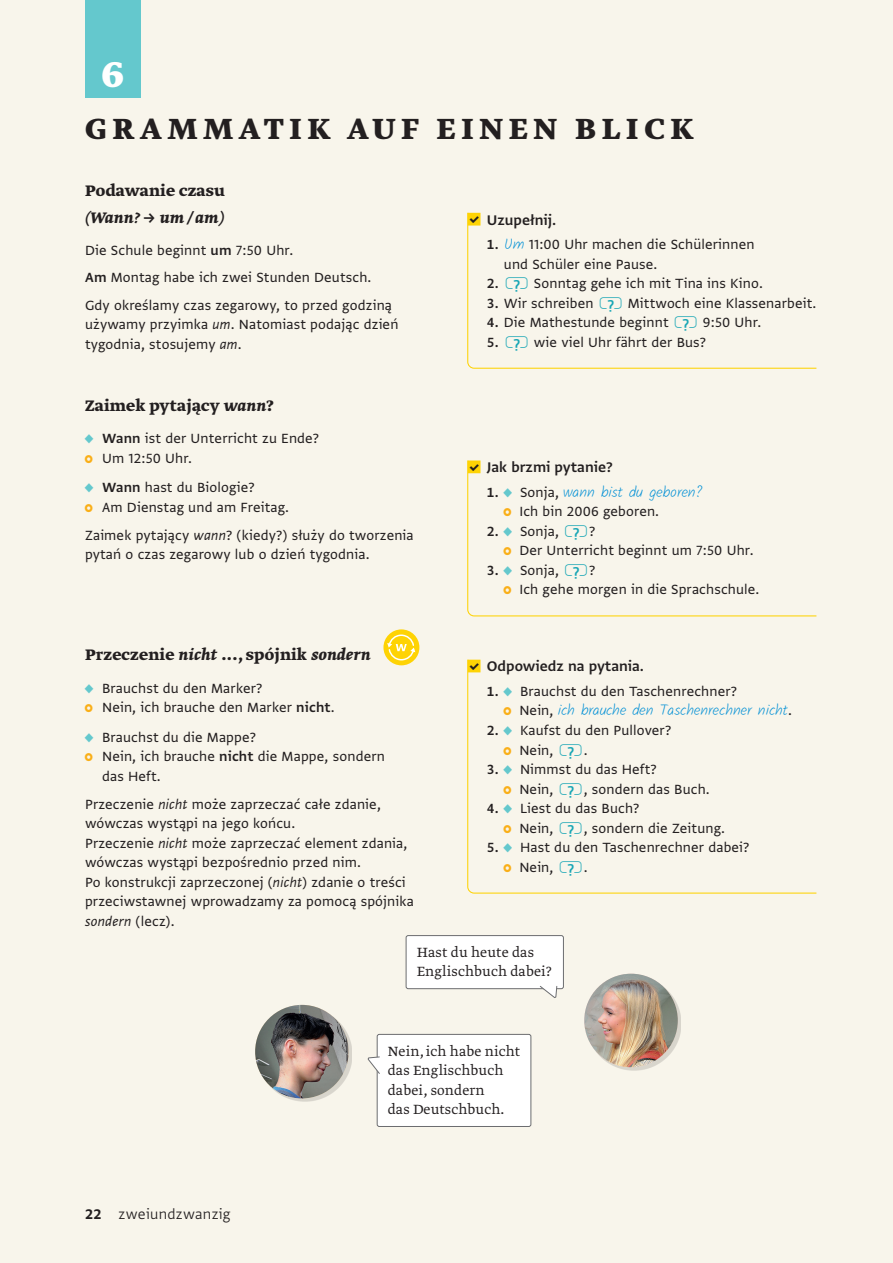
<style>
.page{position:relative;width:893px;height:1263px;background:#f8f5eb}
.page>*{position:absolute;margin:0;border:0;box-sizing:border-box;transform-origin:0 0}
.t1{font:700 45px "Greta Text Std";color:#fff}
.ETT_RUB_Head_groß{font:700 34.5px "Greta Text Std";letter-spacing:.16em;color:#231f20}
.ETT_RUB_Grammatik_Su{font:700 18px "Greta Text Std";letter-spacing:.01em;color:#231f20}
.ETT_RUB_Grammatik_Su-2{font:italic 700 18px "Greta Text Std";letter-spacing:.01em;color:#231f20}
.ETT_RUB_Grammatik_Üb{font:16.5px "Greta Sans Std Sm Bld";color:#231f20}
.ETT_pagina_Wort_link{font:300 16.5px "Greta Sans Std";letter-spacing:.02em;color:#231f20}
.ETT_Fließ_ohne_Einzu{font:15.75px/19.5px "Greta Sans Std";letter-spacing:.01em;color:#231f20}
.ETT_RUB_Grammatik_Üb-2{font:15.75px/19.5px "Greta Sans Std";letter-spacing:.01em;color:#231f20}
.ETT_Sprechblase{font:300 15.75px/19.5px "Greta Text Std";letter-spacing:.01em;color:#231f20}
.ETT_RUB_Grammatik_Su-3{font:15.75px/27px "Greta Sans Std";letter-spacing:.01em;color:#231f20}
.ETT_RUB_Grammatik_Üb-3{font:300 15px "Kalamax";color:#008fd5}
.s1{font-family:"Susp Sans";font-weight:500;font-style:normal;font-size:15px}
.s2{font-family:"Greta Sans Std Sm Bld"}
.s3{font-style:italic}
.s4{font-family:"Susp Sans";font-size:13.5px;color:#64c8cd}
.s5{font-family:"Susp Sans";font-size:13.5px;color:#faaf18}
.s6{font-family:"Kalamax";font-weight:300;font-size:15px;color:#008fd5}
.s7{font-family:"Greta Sans Std Sm Bld";font-weight:400;font-size:15.75px;color:#231f20}
.s8{font-family:"Susp Sans";font-weight:400;font-size:13.5px;color:#64c8cd}
.s9{font-family:"Greta Sans Std";font-weight:400;font-size:15.75px;color:#231f20}
.s10{font-family:"Susp Sans";font-weight:400;font-size:13.5px;color:#faaf18}
.s11{font-family:"Greta Sans Std Bld";font-weight:400}
</style>
<div class="page">
<svg style="left:467px;top:460px;width:350px;height:157px"></svg>
<svg style="left:468px;top:460px;width:348px;height:13px"></svg>
<div style="left:383px;top:629px;width:36px;height:36px;background:#fed304;border-radius:50%"></div>
<svg style="left:387px;top:634px;width:28px;height:27px"></svg>
<svg style="left:467px;top:212px;width:350px;height:157px"></svg>
<svg style="left:468px;top:213px;width:348px;height:13px"></svg>
<svg style="left:467px;top:659px;width:350px;height:235px"></svg>
<svg style="left:468px;top:660px;width:348px;height:12px"></svg>
<div style="left:406px;top:936px;width:157px;height:52px;background:#fff;border-radius:2px"></div>
<div style="left:406px;top:935px;width:158px;height:54px;border:1px solid #6c6d70;border-radius:2px"></div>
<svg style="left:539px;top:986px;width:19px;height:12px"></svg>
<div style="left:377px;top:1034px;width:154px;height:92px;background:#fff;border-radius:2px"></div>
<div style="left:377px;top:1034px;width:154px;height:93px;border:1px solid #6c6d70;border-radius:2px"></div>
<svg style="left:367px;top:1056px;width:13px;height:18px"></svg>
<div style="left:258px;top:1008px;width:94px;height:93px;background:#231f20;opacity:.15"></div>
<img style="left:255px;top:1005px;width:94px;height:93px;border-radius:47px">
<div style="left:587px;top:977px;width:94px;height:93px;background:#231f20;opacity:.15"></div>
<img style="left:584px;top:974px;width:94px;height:93px;border-radius:47px">
<div style="left:85px;top:0;width:55px;height:98px;background:#64c8cd"></div>
<svg style="left:565px;top:525px;width:22px;height:14px"></svg>
<svg style="left:565px;top:564px;width:22px;height:14px"></svg>
<svg style="left:506px;top:277px;width:22px;height:15px"></svg>
<svg style="left:600px;top:297px;width:22px;height:14px"></svg>
<svg style="left:675px;top:316px;width:22px;height:15px"></svg>
<svg style="left:506px;top:336px;width:22px;height:14px"></svg>
<svg style="left:560px;top:744px;width:22px;height:14px"></svg>
<svg style="left:560px;top:783px;width:22px;height:14px"></svg>
<svg style="left:560px;top:822px;width:22px;height:14px"></svg>
<svg style="left:560px;top:861px;width:22px;height:14px"></svg>
<h1 class="t1" style="left:101px;top:47px;width:25px">6</h1>
<p class="ETT_RUB_Head_groß" style="left:85px;top:109px;width:610px">GRAMMATIK AUF EINEN BLICK</p>
<p class="ETT_RUB_Grammatik_Su" style="left:85px;top:180px;width:141px">Podawanie czasu</p>
<p class="ETT_RUB_Grammatik_Su-2" style="left:85px;top:207px;width:140px">(Wann? <span class="s1">-&gt;</span> um/ am)</p>
<p class="ETT_RUB_Grammatik_Su-3" style="left:85px;top:236px;width:288px">Die Schule beginnt <span class="s2">um</span> 7:50 Uhr.<br><span class="s2">Am</span> Montag habe ich zwei Stunden Deutsch.</p>
<p class="ETT_Fließ_ohne_Einzu" style="left:85px;top:295px;width:315px">Gdy określamy czas zegarowy, to przed godziną używamy przyimka <span class="s3">um</span>. Natomiast podając dzień tygodnia, stosujemy <span class="s3">am</span>.</p>
<p class="ETT_RUB_Grammatik_Su" style="left:85px;top:395px;width:190px">Zaimek pytający <span class="s3">wann</span>?</p>
<p class="ETT_Fließ_ohne_Einzu" style="left:85px;top:429px;width:236px"><span class="s4">§A</span> <span class="s2">Wann</span> ist der Unterricht zu Ende?</p>
<p class="ETT_Fließ_ohne_Einzu" style="left:85px;top:448px;width:109px"><span class="s5">§B</span> Um 12:50 Uhr.</p>
<p class="ETT_Fließ_ohne_Einzu" style="left:85px;top:477px;width:171px"><span class="s4">§A</span> <span class="s2">Wann</span> hast du Biologie?</p>
<p class="ETT_Fließ_ohne_Einzu" style="left:85px;top:497px;width:206px"><span class="s5">§B</span> Am Dienstag und am Freitag.</p>
<p class="ETT_Fließ_ohne_Einzu" style="left:85px;top:525px;width:330px">Zaimek pytający <span class="s3">wann</span>? (kiedy?) służy do tworzenia pytań o czas zegarowy lub o dzień tygodnia.</p>
<p class="ETT_RUB_Grammatik_Su" style="left:85px;top:644px;width:287px">Przeczenie <span class="s3">nicht</span> ..., spójnik <span class="s3">sondern</span></p>
<p class="ETT_Fließ_ohne_Einzu" style="left:85px;top:678px;width:179px"><span class="s4">§A</span> Brauchst du den Marker?</p>
<p class="ETT_Fließ_ohne_Einzu" style="left:85px;top:697px;width:251px"><span class="s5">§B</span> Nein, ich brauche den Marker <span class="s2">nicht</span>.</p>
<p class="ETT_Fließ_ohne_Einzu" style="left:85px;top:727px;width:173px"><span class="s4">§A</span> Brauchst du die Mappe?</p>
<p class="ETT_Fließ_ohne_Einzu" style="left:85px;top:746px;width:301px"><span class="s5">§B</span> Nein, ich brauche <span class="s2">nicht</span> die Mappe, sondern</p>
<p class="ETT_Fließ_ohne_Einzu" style="left:102px;top:766px;width:60px">das Heft.</p>
<p class="ETT_Fließ_ohne_Einzu" style="left:85px;top:794px;width:297px">Przeczenie <span class="s3">nicht</span> może zaprzeczać całe zdanie, wówczas wystąpi na jego końcu.</p>
<p class="ETT_Fließ_ohne_Einzu" style="left:85px;top:833px;width:330px">Przeczenie <span class="s3">nicht</span> może zaprzeczać element zdania, wówczas wystąpi bezpośrednio przed nim.<br>Po konstrukcji zaprzeczonej (<span class="s3">nicht</span>) zdanie o treści przeciwstawnej wprowadzamy za pomocą spójnika <span class="s3">sondern</span> (lecz).</p>
<p class="ETT_RUB_Grammatik_Üb" style="left:470px;top:210px;width:88px">✓ Uzupełnij.</p>
<p class="ETT_RUB_Grammatik_Üb-2" style="left:504px;top:234px;width:252px;text-indent:-17px"><span class="s2">1.</span> <span class="s6">Um</span> 11:00 Uhr machen die Schülerinnen und Schüler eine Pause.</p>
<p class="ETT_RUB_Grammatik_Üb-2" style="left:487px;top:273px;width:277px"><span class="s2">2.</span> Sonntag gehe ich mit Tina ins Kino.</p>
<p class="ETT_RUB_Grammatik_Üb-2" style="left:487px;top:293px;width:108px"><span class="s2">3.</span> Wir schreiben</p>
<p class="ETT_RUB_Grammatik_Üb-2" style="left:628px;top:293px;width:190px">Mittwoch eine Klassenarbeit.</p>
<p class="ETT_RUB_Grammatik_Üb-2" style="left:487px;top:312px;width:183px"><span class="s2">4.</span> Die Mathestunde beginnt</p>
<p class="ETT_RUB_Grammatik_Üb-2" style="left:703px;top:312px;width:60px">9:50 Uhr.</p>
<p class="ETT_RUB_Grammatik_Üb-2" style="left:487px;top:332px;width:221px"><span class="s2">5.</span> wie viel Uhr fährt der Bus?</p>
<p class="ETT_RUB_Grammatik_Üb" style="left:470px;top:458px;width:144px">✓ Jak brzmi pytanie?</p>
<p class="ETT_RUB_Grammatik_Üb-3" style="left:487px;top:482px;width:217px"><span class="s7">1.</span> <span class="s8">§A</span> <span class="s9">Sonja,</span> wann bist du geboren?</p>
<p class="ETT_RUB_Grammatik_Üb-2" style="left:504px;top:502px;width:157px"><span class="s5">§B</span> Ich bin 2006 geboren.</p>
<p class="ETT_RUB_Grammatik_Üb-2" style="left:487px;top:521px;width:74px"><span class="s2">2.</span> <span class="s4">§A</span> Sonja,</p>
<p class="ETT_RUB_Grammatik_Üb-2" style="left:589px;top:521px;width:8px">?</p>
<p class="ETT_RUB_Grammatik_Üb-2" style="left:504px;top:541px;width:251px"><span class="s5">§B</span> Der Unterricht beginnt um 7:50 Uhr.</p>
<p class="ETT_RUB_Grammatik_Üb-2" style="left:487px;top:560px;width:74px"><span class="s2">3.</span> <span class="s4">§A</span> Sonja,</p>
<p class="ETT_RUB_Grammatik_Üb-2" style="left:589px;top:560px;width:8px">?</p>
<p class="ETT_RUB_Grammatik_Üb-2" style="left:504px;top:580px;width:257px"><span class="s5">§B</span> Ich gehe morgen in die Sprachschule.</p>
<p class="ETT_RUB_Grammatik_Üb" style="left:470px;top:657px;width:176px">✓ Odpowiedz na pytania.</p>
<p class="ETT_RUB_Grammatik_Üb-2" style="left:487px;top:681px;width:252px"><span class="s2">1.</span> <span class="s4">§A</span> Brauchst du den Taschenrechner?</p>
<p class="ETT_RUB_Grammatik_Üb-3" style="left:504px;top:701px;width:289px"><span class="s10">§B</span> <span class="s9">Nein,</span> ich brauche den Taschenrechner nicht<span class="s9">.</span></p>
<p class="ETT_RUB_Grammatik_Üb-2" style="left:487px;top:720px;width:186px"><span class="s2">2.</span> <span class="s4">§A</span> Kaufst du den Pullover?</p>
<p class="ETT_RUB_Grammatik_Üb-2" style="left:504px;top:740px;width:51px"><span class="s5">§B</span> Nein,</p>
<p class="ETT_RUB_Grammatik_Üb-2" style="left:584px;top:740px;width:5px">.</p>
<p class="ETT_RUB_Grammatik_Üb-2" style="left:487px;top:759px;width:171px"><span class="s2">3.</span> <span class="s4">§A</span> Nimmst du das Heft?</p>
<p class="ETT_RUB_Grammatik_Üb-2" style="left:504px;top:779px;width:51px"><span class="s5">§B</span> Nein,</p>
<p class="ETT_RUB_Grammatik_Üb-2" style="left:584px;top:779px;width:128px">, sondern das Buch.</p>
<p class="ETT_RUB_Grammatik_Üb-2" style="left:487px;top:798px;width:154px"><span class="s2">4.</span> <span class="s4">§A</span> Liest du das Buch?</p>
<p class="ETT_RUB_Grammatik_Üb-2" style="left:504px;top:818px;width:51px"><span class="s5">§B</span> Nein,</p>
<p class="ETT_RUB_Grammatik_Üb-2" style="left:584px;top:818px;width:143px">, sondern die Zeitung.</p>
<p class="ETT_RUB_Grammatik_Üb-2" style="left:487px;top:837px;width:264px"><span class="s2">5.</span> <span class="s4">§A</span> Hast du den Taschenrechner dabei?</p>
<p class="ETT_RUB_Grammatik_Üb-2" style="left:504px;top:857px;width:51px"><span class="s5">§B</span> Nein,</p>
<p class="ETT_RUB_Grammatik_Üb-2" style="left:584px;top:857px;width:5px">.</p>
<p class="ETT_Sprechblase" style="left:417px;top:943px;width:136px">Hast du heute das<br>Englischbuch dabei?</p>
<p class="ETT_pagina_Wort_link" style="left:85px;top:1205px;width:147px"><span class="s11">22</span> zweiundzwanzig</p>
<p class="ETT_Sprechblase" style="left:388px;top:1042px;width:134px">Nein, ich habe nicht das Englischbuch dabei, sondern<br>das Deutschbuch.</p>
</div>
